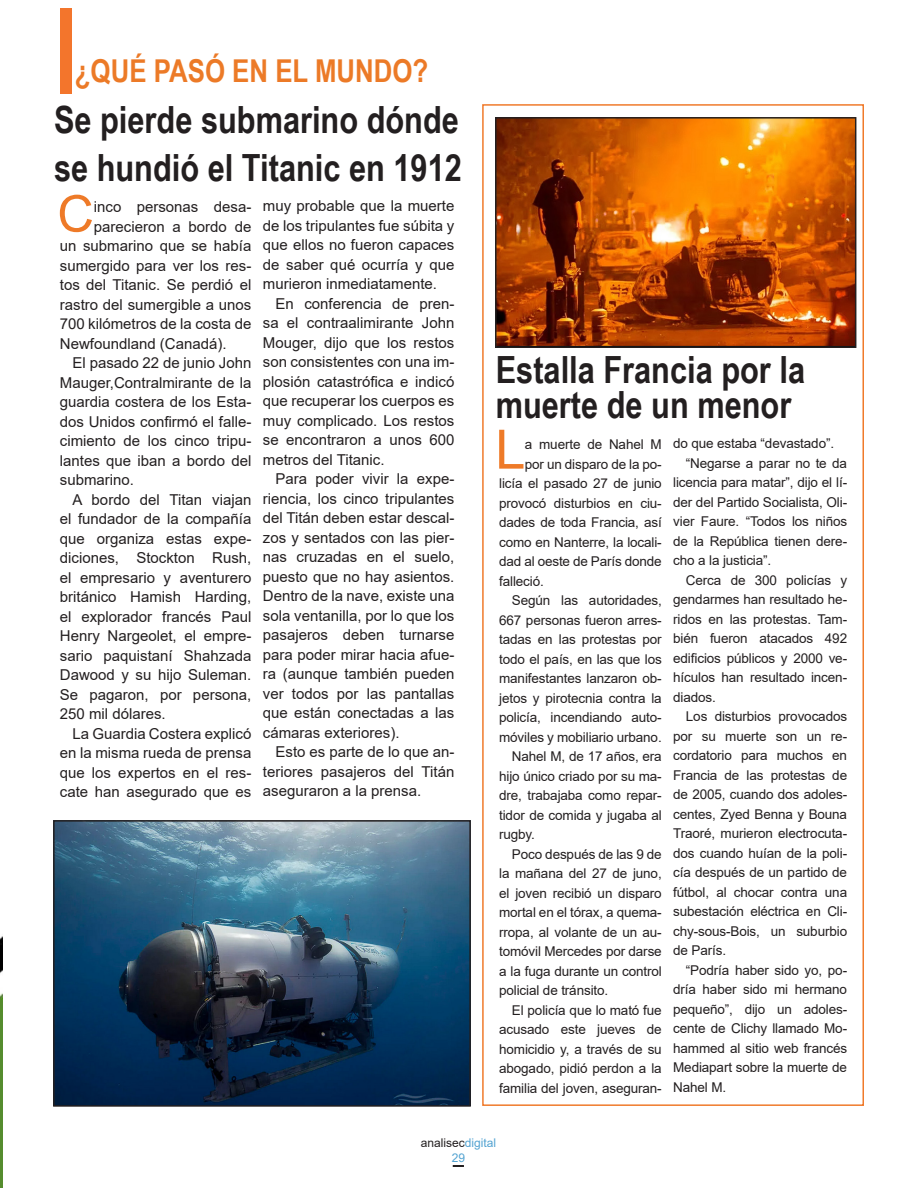
<style>
.page{position:relative;width:918px;height:1188px;background:#fff}
.page>*{position:absolute;margin:0;border:0;box-sizing:border-box;transform-origin:0 0}
.t1{font:54.3px "Arial";color:#ee7a28}
.t2{font:50.7px "Arial";color:#ee7a28}
.t3{font:700 37.5px/34.5px "Arial Narrow";color:#231f20}
.t4{font:700 31.5px "Arial Narrow";color:#ec7a27}
.t5{font:15px/19.5px "Arial";color:#231f20;text-align:justify}
.t6{font:13.5px/19.5px "Arial";letter-spacing:-.01em;color:#231f20;text-align:justify}
.t7{font:12px "Arial";color:#231f20}
.t8{font:12px "Arial";color:#53a3d1}
.s1{color:#53a3d1}
</style>
<div class="page">
<img style="left:0;top:936px;width:3px;height:252px">
<svg style="left:453px;top:1165px;width:11px;height:2px"></svg>
<div style="left:482px;top:104px;width:382px;height:1002px;border:2px solid #f07a2b"></div>
<img style="left:56px;top:823px;width:412px;height:281px">
<div style="left:53px;top:820px;width:418px;height:287px;border:2px solid #231f20"></div>
<img style="left:498px;top:120px;width:355px;height:225px">
<div style="left:495px;top:117px;width:361px;height:231px;border:2px solid #231f20"></div>
<div style="left:60px;top:9px;width:11px;height:85px;background:#f3752c"></div>
<p class="t4" style="left:75px;top:47px;width:355px">¿QUÉ PASÓ EN EL MUNDO?</p>
<p class="t3" style="left:54px;top:101px;width:407px">Se pierde submarino dónde</p>
<p class="t3" style="left:54px;top:149px;width:409px">se hundió el Titanic en 1912</p>
<p class="t2" style="left:57px;top:179px;width:38px">C</p>
<p class="t5" style="left:94px;top:197px;width:159px">inco personas desa-</p>
<p class="t5" style="left:263px;top:196px;width:193px">muy probable que la muerte de los tripulantes fue súbita y que ellos no fueron capaces de saber qué ocurría y que murieron inmediatamente.</p>
<p class="t5" style="left:263px;top:294px;width:193px;text-indent:13px">En conferencia de pren&shy;sa el contraalimirante John Mouger, dijo que los restos son consistentes con una im&shy;plosión catastrófica e indicó que recuperar los cuerpos es muy complicado. Los restos se encontraron a unos 600 metros del Titanic.</p>
<p class="t5" style="left:263px;top:469px;width:193px;text-indent:13px">Para poder vivir la expe&shy;riencia, los cinco tripulantes del Titán deben estar descal&shy;zos y sentados con las pier&shy;nas cruzadas en el suelo, puesto que no hay asientos.<br>Dentro de la nave, existe una sola ventanilla, por lo que los pasajeros deben turnarse para poder mirar hacia afue&shy;ra (aunque también pueden ver todos por las pantallas que están conectadas a las cámaras exteriores).</p>
<p class="t5" style="left:263px;top:742px;width:193px;text-indent:13px">Esto es parte de lo que an&shy;teriores pasajeros del Titán aseguraron a la prensa.</p>
<p class="t5" style="left:94px;top:216px;width:159px">parecieron a bordo de</p>
<p class="t5" style="left:60px;top:236px;width:193px">un submarino que se había</p>
<p class="t5" style="left:60px;top:255px;width:193px">sumergido para ver los res-</p>
<p class="t5" style="left:60px;top:275px;width:193px">tos del Titanic. Se perdió el</p>
<p class="t5" style="left:60px;top:294px;width:193px">rastro del sumergible a unos</p>
<p class="t5" style="left:60px;top:314px;width:193px">700 kilómetros de la costa de</p>
<p class="t5" style="left:60px;top:333px;width:168px">Newfoundland (Canadá).</p>
<p class="t5" style="left:60px;top:353px;width:193px;text-indent:13px">El pasado 22 de junio John Mauger,Contralmirante de la guardia costera de los Esta&shy;dos Unidos confirmó el falle&shy;cimiento de los cinco tripu&shy;lantes que iban a bordo del submarino.</p>
<p class="t5" style="left:60px;top:489px;width:193px;text-indent:13px">A bordo del Titan viajan el fundador de la compañía que organiza estas expe&shy;diciones, Stockton Rush, el empresario y aventurero británico Hamish Harding, el explorador francés Paul Henry Nargeolet, el empre&shy;sario paquistaní Shahzada Dawood y su hijo Suleman.<br>Se pagaron, por persona, 250 mil dólares.</p>
<p class="t5" style="left:60px;top:723px;width:193px;text-indent:13px">La Guardia Costera explicó en la misma rueda de prensa que los expertos en el res&shy;cate han asegurado que es</p>
<p class="t3" style="left:496px;top:351px;width:311px">Estalla Francia por la muerte de un menor</p>
<p class="t1" style="left:495px;top:412px;width:32px">L</p>
<p class="t6" style="left:525px;top:435px;width:138px">a muerte de Nahel M</p>
<p class="t6" style="left:673px;top:434px;width:162px">do que estaba “devastado”.</p>
<p class="t6" style="left:673px;top:453px;width:175px;text-indent:13px">“Negarse a parar no te da licencia para matar”, dijo el lí&shy;der del Partido Socialista, Oli&shy;vier Faure. “Todos los niños de la República tienen dere&shy;cho a la justicia”.</p>
<p class="t6" style="left:673px;top:570px;width:175px;text-indent:13px">Cerca de 300 policías y gendarmes han resultado he&shy;ridos en las protestas. Tam&shy;bién fueron atacados 492 edificios públicos y 2000 ve&shy;hículos han resultado incen&shy;diados.</p>
<p class="t6" style="left:673px;top:707px;width:175px;text-indent:13px">Los disturbios provocados por su muerte son un re&shy;cordatorio para muchos en Francia de las protestas de de 2005, cuando dos adoles&shy;centes, Zyed Benna y Bouna Traoré, murieron electrocuta&shy;dos cuando huían de la poli&shy;cía después de un partido de fútbol, al chocar contra una subestación eléctrica en Cli&shy;chy-sous-Bois, un suburbio de París.</p>
<p class="t6" style="left:673px;top:960px;width:175px;text-indent:13px">“Podría haber sido yo, po&shy;dría haber sido mi hermano pequeño”, dijo un adoles&shy;cente de Clichy llamado Mo&shy;hammed al sitio web francés Mediapart sobre la muerte de Nahel M.</p>
<p class="t6" style="left:525px;top:454px;width:138px">por un disparo de la po-</p>
<p class="t6" style="left:499px;top:474px;width:164px">licía el pasado 27 de junio</p>
<p class="t6" style="left:499px;top:493px;width:164px">provocó disturbios en ciu-</p>
<p class="t6" style="left:499px;top:513px;width:164px">dades de toda Francia, así</p>
<p class="t6" style="left:499px;top:532px;width:164px">como en Nanterre, la locali-</p>
<p class="t6" style="left:499px;top:552px;width:164px">dad al oeste de París donde</p>
<p class="t6" style="left:499px;top:571px;width:46px">falleció.</p>
<p class="t6" style="left:499px;top:591px;width:164px;text-indent:13px">Según las autoridades, 667 personas fueron arres&shy;tadas en las protestas por todo el país, en las que los manifestantes lanzaron ob&shy;jetos y pirotecnia contra la policía, incendiando auto&shy;móviles y mobiliario urbano.</p>
<p class="t6" style="left:499px;top:747px;width:164px;text-indent:13px">Nahel M, de 17 años, era hijo único criado por su ma&shy;dre, trabajaba como repar&shy;tidor de comida y jugaba al rugby.</p>
<p class="t6" style="left:499px;top:844px;width:164px;text-indent:13px">Poco después de las 9 de la mañana del 27 de juno, el joven recibió un disparo mortal en el tórax, a quema&shy;rropa, al volante de un au&shy;tomóvil Mercedes por darse a la fuga durante un control policial de tránsito.</p>
<p class="t6" style="left:499px;top:1000px;width:164px;text-indent:13px">El policía que lo mató fue acusado este jueves de homicidio y, a través de su abogado, pidió perdon a la familia del joven, aseguran-</p>
<p class="t7" style="left:421px;top:1135px;width:77px">analisec<span class="s1">digital</span></p>
<p class="t8" style="left:452px;top:1149px;width:15px">29</p>
</div>
